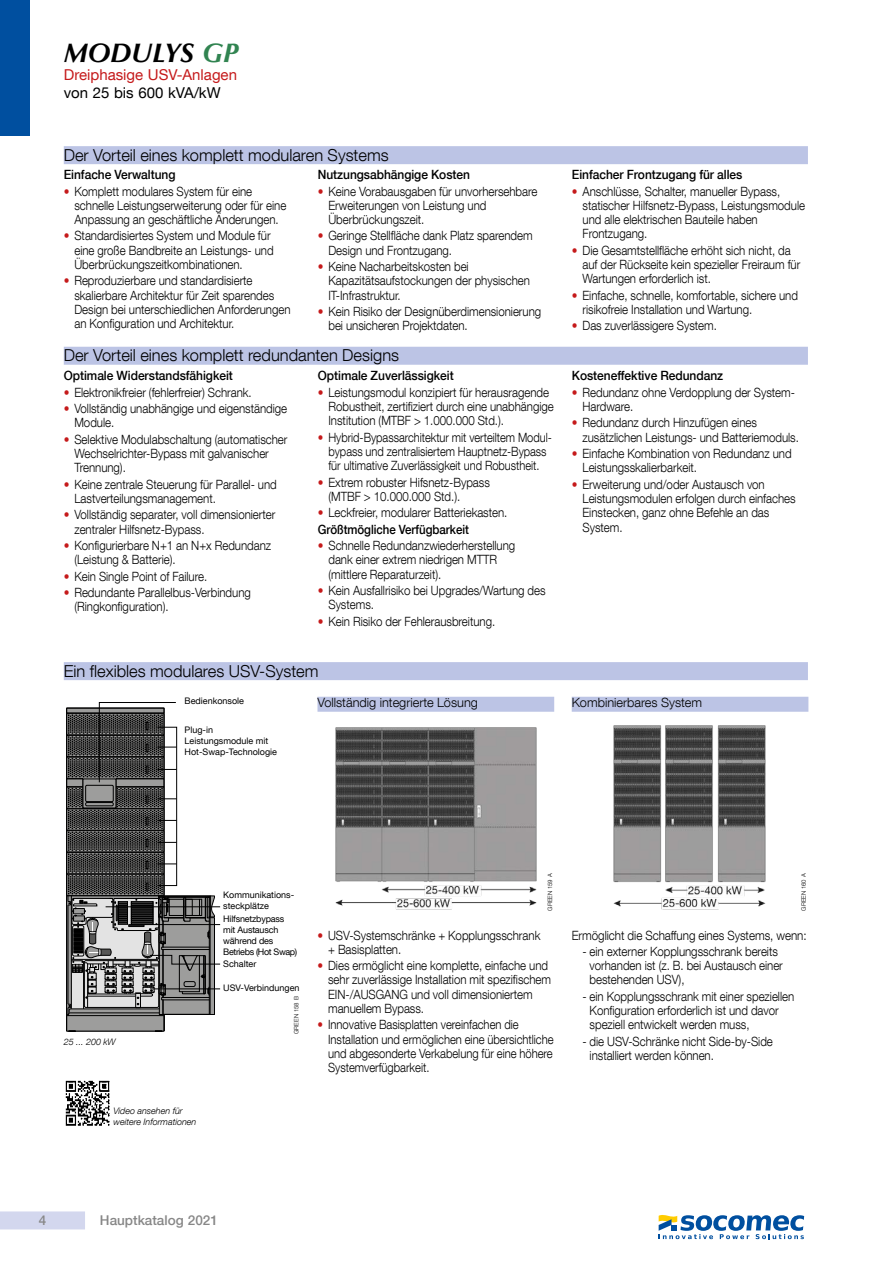
<style>
.page{position:relative;width:893px;height:1263px;background:#fff}
.page>*{position:absolute;margin:0;border:0;box-sizing:border-box;transform-origin:0 0}
.t1{font:italic 700 27px "Optima LT Std";color:#000}
.t2{font:300 16.5px "Helvetica Neue LT Com";color:#000}
.t3{font:15px "Helvetica Neue LT Com";color:#c51a1b}
.t4{font:15px "Helvetica Neue LT Com";color:#000}
.t5{font:500 13.5px "Helvetica Neue LT Com";color:#878787}
.t6{font:300 12.75px/14.2px "Helvetica Neue LT Com";letter-spacing:-.005em;color:#000;scale:.9 1}
.t7{font:500 12.75px "Helvetica Neue LT Com";letter-spacing:-.005em;color:#000;scale:.94 1}
.t8{font:300 12.75px/14.2px "Helvetica Neue LT Com";letter-spacing:-.005em;color:#000;scale:.88 1}
.t9{font:300 12.75px/14.2px "Helvetica Neue LT Com";letter-spacing:-.005em;color:#000;text-align:center;scale:.87 1}
.t10{font:300 12.75px "Helvetica Neue LT Com";letter-spacing:-.005em;color:#000}
.t11{font:300 12.75px "Helvetica Neue LT Com";letter-spacing:-.005em;color:#000;scale:.91 1}
.t12{font:9px/10.8px "Helvetica Neue LT Com";color:#000}
.t13{font:9px/10.8px "Helvetica Neue LT Com";letter-spacing:-.02em;color:#000}
.t14{font:italic 300 9px/10.5px "Helvetica Neue LT Com";color:#000}
.t15{font:300 6px "Helvetica Neue LT Com";color:#000}
.s1{color:#318451}
.s2{color:#c51a1b}
.s3{font-weight:500}
</style>
<div class="page">
<div style="left:0;top:1211px;width:85px;height:18px;background:#d3d7ee"></div>
<div style="left:0;top:0;width:30px;height:136px;background:#004f9f"></div>
<div style="left:64px;top:662px;width:744px;height:18px;background:#bcc4e5"></div>
<div style="left:317px;top:697px;width:237px;height:15px;background:#bcc4e5"></div>
<div style="left:572px;top:697px;width:236px;height:15px;background:#bcc4e5"></div>
<svg style="left:67px;top:702px;width:154px;height:330px"></svg>
<img style="left:335px;top:727px;width:202px;height:183px">
<img style="left:613px;top:725px;width:153px;height:185px">
<div style="left:64px;top:347px;width:744px;height:18px;background:#bcc4e5"></div>
<div style="left:64px;top:146px;width:744px;height:18px;background:#bcc4e5"></div>
<img style="left:65px;top:1080px;width:45px;height:46px">
<svg style="left:659px;top:1215px;width:145px;height:24px"></svg>
<h1 class="t1" style="left:64px;top:37px;width:176px">MODULYS <span class="s1">GP</span></h1>
<p class="t3" style="left:64px;top:66px;width:175px">Dreiphasige USV-Anlagen</p>
<p class="t4" style="left:64px;top:84px;width:158px">von 25 bis 600 kVA/kW</p>
<p class="t2" style="left:64px;top:145px;width:326px">Der Vorteil eines komplett modularen Systems</p>
<p class="t7" style="left:64px;top:167px;width:120px">Einfache Verwaltung</p>
<p class="t6" style="left:74px;top:184px;width:237px;text-indent:-11px"><span class="s2">•</span> Komplett modulares System für eine schnelle Leistungserweiterung oder für eine<br>Anpassung an geschäftliche Änderungen.</p>
<p class="t6" style="left:74px;top:229px;width:223px;text-indent:-11px"><span class="s2">•</span> Standardisiertes System und Module für eine große Bandbreite an Leistungs- und<br>Überbrückungszeitkombinationen.</p>
<p class="t6" style="left:74px;top:273px;width:242px;text-indent:-11px"><span class="s2">•</span> Reproduzierbare und standardisierte skalierbare Architektur für Zeit sparendes Design bei unterschiedlichen Anforderungen an Konfiguration und Architektur.</p>
<p class="t7" style="left:318px;top:167px;width:163px">Nutzungsabhängige Kosten</p>
<p class="t6" style="left:328px;top:184px;width:234px;text-indent:-11px"><span class="s2">•</span> Keine Vorabausgaben für unvorhersehbare<br>Erweiterungen von Leistung und<br>Überbrückungszeit.</p>
<p class="t6" style="left:328px;top:229px;width:228px;text-indent:-11px"><span class="s2">•</span> Geringe Stellfläche dank Platz sparendem<br>Design und Frontzugang.</p>
<p class="t6" style="left:328px;top:259px;width:225px;text-indent:-11px"><span class="s2">•</span> Keine Nacharbeitskosten bei<br>Kapazitätsaufstockungen der physischen<br>IT-Infrastruktur.</p>
<p class="t6" style="left:328px;top:304px;width:238px;text-indent:-11px"><span class="s2">•</span> Kein Risiko der Designüberdimensionierung bei unsicheren Projektdaten.</p>
<p class="t2" style="left:64px;top:345px;width:337px">Der Vorteil eines komplett redundanten Designs</p>
<p class="t7" style="left:64px;top:368px;width:181px">Optimale Widerstandsfähigkeit</p>
<p class="t6" style="left:64px;top:385px;width:210px"><span class="s2">•</span> Elektronikfreier (fehlerfreier) Schrank.</p>
<p class="t6" style="left:74px;top:401px;width:238px;text-indent:-11px"><span class="s2">•</span> Vollständig unabhängige und eigenständige<br>Module.</p>
<p class="t6" style="left:74px;top:432px;width:238px;text-indent:-11px"><span class="s2">•</span> Selektive Modulabschaltung (automatischer<br>Wechselrichter-Bypass mit galvanischer<br>Trennung).</p>
<p class="t6" style="left:74px;top:477px;width:226px;text-indent:-11px"><span class="s2">•</span> Keine zentrale Steuerung für Parallel- und<br>Lastverteilungsmanagement.</p>
<p class="t6" style="left:74px;top:507px;width:225px;text-indent:-11px"><span class="s2">•</span> Vollständig separater, voll dimensionierter zentraler Hilfsnetz-Bypass.</p>
<p class="t6" style="left:74px;top:538px;width:220px;text-indent:-11px"><span class="s2">•</span> Konfigurierbare N+1 an N+x Redundanz (Leistung &amp; Batterie).</p>
<p class="t6" style="left:64px;top:569px;width:161px"><span class="s2">•</span> Kein Single Point of Failure.</p>
<p class="t6" style="left:74px;top:585px;width:198px;text-indent:-11px"><span class="s2">•</span> Redundante Parallelbus-Verbindung (Ringkonfiguration).</p>
<p class="t7" style="left:318px;top:368px;width:146px">Optimale Zuverlässigkeit</p>
<p class="t6" style="left:328px;top:385px;width:252px;text-indent:-11px"><span class="s2">•</span> Leistungsmodul konzipiert für herausragende<br>Robustheit, zertifiziert durch eine unabhängige<br>Institution (MTBF &gt; 1.000.000 Std.).</p>
<p class="t9" style="left:318px;top:430px;width:269px"><span class="s2">•</span> Hybrid-Bypassarchitektur mit verteiltem Modul&shy;bypass und zentralisiertem Hauptnetz-Bypass für ultimative Zuverlässigkeit und Robustheit.</p>
<p class="t6" style="left:328px;top:475px;width:181px;text-indent:-11px"><span class="s2">•</span> Extrem robuster Hifsnetz-Bypass (MTBF &gt; 10.000.000 Std.).</p>
<p class="t6" style="left:318px;top:504px;width:212px;line-height:16.4px"><span class="s2">•</span> Leckfreier, modularer Batteriekasten.<br><span class="s3">Größtmögliche Verfügbarkeit</span></p>
<p class="t6" style="left:328px;top:538px;width:209px;text-indent:-11px"><span class="s2">•</span> Schnelle Redundanzwiederherstellung dank einer extrem niedrigen MTTR (mittlere Reparaturzeit).</p>
<p class="t6" style="left:328px;top:583px;width:243px;text-indent:-11px"><span class="s2">•</span> Kein Ausfallrisiko bei Upgrades/Wartung des<br>Systems.</p>
<p class="t6" style="left:318px;top:614px;width:199px"><span class="s2">•</span> Kein Risiko der Fehlerausbreitung.</p>
<p class="t7" style="left:572px;top:167px;width:183px">Einfacher Frontzugang für alles</p>
<p class="t6" style="left:582px;top:184px;width:249px;text-indent:-11px"><span class="s2">•</span> Anschlüsse, Schalter, manueller Bypass, statischer Hilfsnetz-Bypass, Leistungsmodule und alle elektrischen Bauteile haben Frontzugang.</p>
<p class="t6" style="left:582px;top:243px;width:244px;text-indent:-11px"><span class="s2">•</span> Die Gesamtstellfläche erhöht sich nicht, da auf der Rückseite kein spezieller Freiraum für<br>Wartungen erforderlich ist.</p>
<p class="t6" style="left:582px;top:288px;width:241px;text-indent:-11px"><span class="s2">•</span> Einfache, schnelle, komfortable, sichere und risikofreie Installation und Wartung.</p>
<p class="t6" style="left:572px;top:318px;width:163px"><span class="s2">•</span> Das zuverlässigere System.</p>
<p class="t7" style="left:572px;top:368px;width:162px">Kosteneffektive Redundanz</p>
<p class="t6" style="left:582px;top:385px;width:238px;text-indent:-11px"><span class="s2">•</span> Redundanz ohne Verdopplung der System-<br>Hardware.</p>
<p class="t6" style="left:582px;top:416px;width:242px;text-indent:-11px"><span class="s2">•</span> Redundanz durch Hinzufügen eines zusätzlichen Leistungs- und Batteriemoduls.</p>
<p class="t6" style="left:582px;top:446px;width:234px;text-indent:-11px"><span class="s2">•</span> Einfache Kombination von Redundanz und<br>Leistungsskalierbarkeit.</p>
<p class="t6" style="left:582px;top:477px;width:238px;text-indent:-11px"><span class="s2">•</span> Erweiterung und/oder Austausch von<br>Leistungsmodulen erfolgen durch einfaches<br>Einstecken, ganz ohne Befehle an das<br>System.</p>
<p class="t2" style="left:64px;top:661px;width:256px">Ein flexibles modulares USV-System</p>
<p class="t12" style="left:185px;top:695px;width:61px">Bedienkonsole</p>
<p class="t10" style="left:317px;top:695px;width:162px">Vollständig integrierte Lösung</p>
<p class="t10" style="left:572px;top:695px;width:132px">Kombinierbares System</p>
<p class="t12" style="left:185px;top:724px;width:94px">Plug-in<br>Leistungsmodule mit<br>Hot-Swap-Technologie</p>
<p class="t14" style="left:64px;top:1036px;width:53px">25 ... 200 kW</p>
<p class="t14" style="left:113px;top:1105px;width:85px">Video ansehen für weitere Informationen</p>
<p class="t12" style="left:223px;top:889px;width:73px">Kommunikations&shy;steckplätze</p>
<p class="t13" style="left:223px;top:914px;width:76px">Hilfsnetzbypass mit Austausch während des<br>Betriebs (Hot Swap)</p>
<p class="t12" style="left:223px;top:958px;width:35px">Schalter</p>
<p class="t12" style="left:223px;top:983px;width:78px">USV-Verbindungen</p>
<p class="t15" style="left:293px;top:1034px;width:39px;rotate:-90deg">GREEN 158 B</p>
<p class="t15" style="left:546px;top:911px;width:39px;rotate:-90deg">GREEN 159 A</p>
<p class="t15" style="left:800px;top:911px;width:39px;rotate:-90deg">GREEN 160 A</p>
<p class="t6" style="left:328px;top:928px;width:237px;text-indent:-11px"><span class="s2">•</span> USV-Systemschränke + Kopplungsschrank + Basisplatten.</p>
<p class="t6" style="left:328px;top:958px;width:249px;text-indent:-11px"><span class="s2">•</span> Dies ermöglicht eine komplette, einfache und sehr zuverlässige Installation mit spezifischem EIN-/AUSGANG und voll dimensioniertem manuellem Bypass.</p>
<p class="t8" style="left:328px;top:1017px;width:258px;text-indent:-11px"><span class="s2">•</span> Innovative Basisplatten vereinfachen die Installation und ermöglichen eine übersichtliche und abgesonderte Verkabelung für eine höhere Systemverfügbarkeit.</p>
<p class="t11" style="left:572px;top:927px;width:260px">Ermöglicht die Schaffung eines Systems, wenn:</p>
<p class="t6" style="left:590px;top:944px;width:216px;text-indent:-7px">- ein externer Kopplungsschrank bereits vorhanden ist (z. B. bei Austausch einer bestehenden USV),</p>
<p class="t6" style="left:590px;top:989px;width:229px;text-indent:-7px">- ein Kopplungsschrank mit einer speziellen<br>Konfiguration erforderlich ist und davor speziell entwickelt werden muss,</p>
<p class="t6" style="left:590px;top:1034px;width:205px;text-indent:-7px">- die USV-Schränke nicht Side-by-Side installiert werden können.</p>
<p class="t5" style="left:39px;top:1212px;width:9px">4</p>
<p class="t5" style="left:100px;top:1212px;width:119px">Hauptkatalog 2021</p>
</div>
